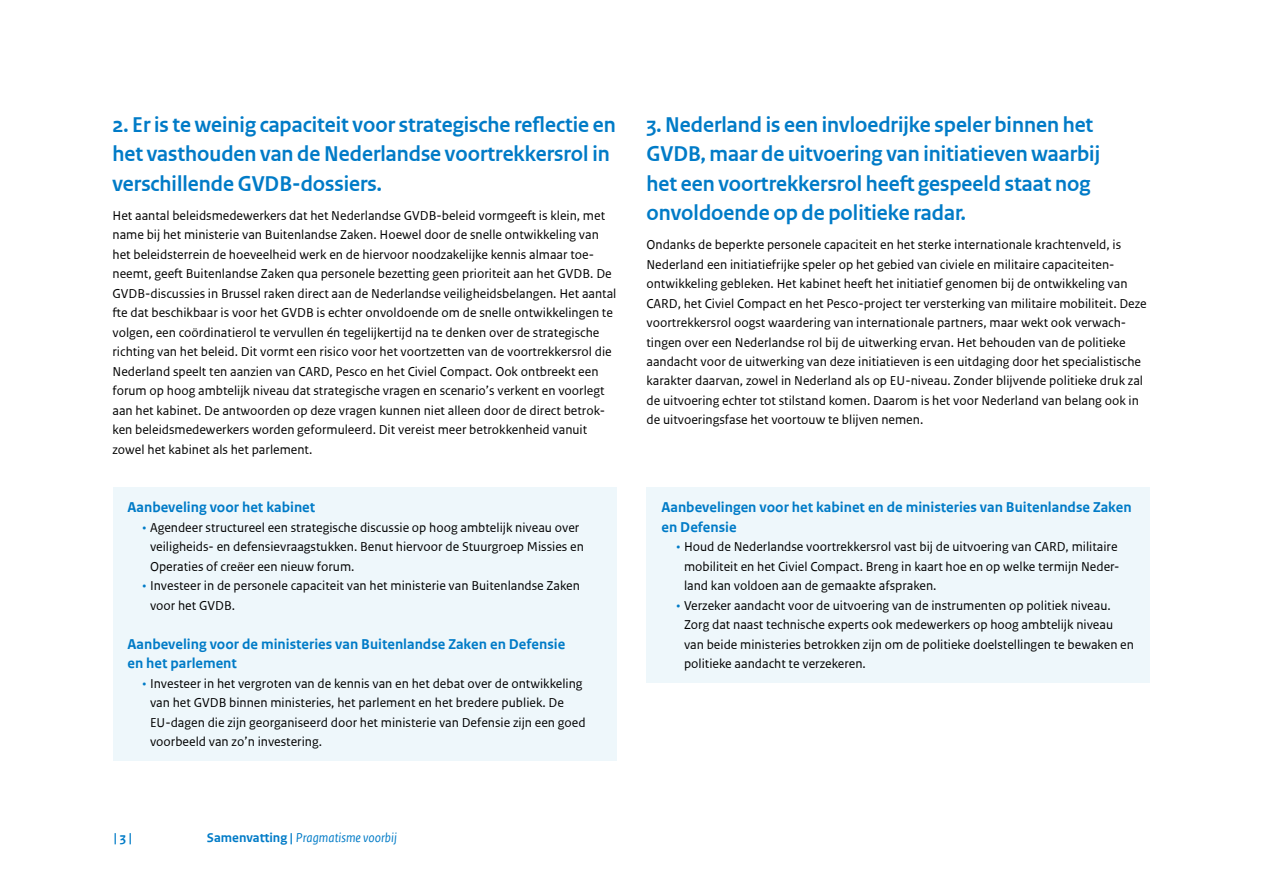
<style>
.page{position:relative;width:1263px;height:893px;background:#fff}
.page>*{position:absolute;margin:0;border:0;box-sizing:border-box;transform-origin:0 0}
.t1{font:700 22.5px/29.2px "Rijksoverheid Sans Heading TT";color:#007bc7}
.t2{font:700 15px/19.5px "Rijksoverheid Sans Text TT";color:#007bc7}
.t3{font:13.5px/19.5px "Rijksoverheid Sans Text TT";color:#000}
.t4{font:italic 13.5px "Rijksoverheid Sans Text TT";color:#007bc7}
.t5{font:700 13.5px "Rijksoverheid Sans Text TT";color:#007bc7}
.s1{color:#007bc7}
.s2{font-weight:700;font-style:normal}
</style>
<div class="page">
<div style="left:112px;top:488px;width:504px;height:273px;background:#eef7fb"></div>
<div style="left:646px;top:488px;width:504px;height:195px;background:#eef7fb"></div>
<h1 class="t1" style="left:112px;top:111px;width:505px">2. Er is te weinig capaciteit voor strategische reflectie en het vasthouden van de Nederlandse voortrekkersrol in verschillende GVDB-dossiers.</h1>
<p class="t3" style="left:112px;top:206px;width:505px">Het aantal beleidsmedewerkers dat het Nederlandse GVDB-beleid vormgeeft is klein, met name bij het ministerie van Buitenlandse Zaken. Hoewel door de snelle ontwikkeling van het beleidsterrein de hoeveelheid werk en de hiervoor noodzakelijke kennis almaar toe&shy;neemt, geeft Buitenlandse Zaken qua personele bezetting geen prioriteit aan het GVDB. De GVDB-discussies in Brussel raken direct aan de Nederlandse veiligheidsbelangen. Het aantal fte dat beschikbaar is voor het GVDB is echter onvoldoende om de snelle ontwikkelingen te volgen, een coördinatierol te vervullen én tegelijkertijd na te denken over de strategische richting van het beleid. Dit vormt een risico voor het voortzetten van de voortrekkersrol die Nederland speelt ten aanzien van CARD, Pesco en het Civiel Compact. Ook ontbreekt een forum op hoog ambtelijk niveau dat strategische vragen en scenario’s verkent en voorlegt aan het kabinet. De antwoorden op deze vragen kunnen niet alleen door de direct betrok&shy;ken beleidsmedewerkers worden geformuleerd. Dit vereist meer betrokkenheid vanuit zowel het kabinet als het parlement.</p>
<p class="t2" style="left:128px;top:498px;width:189px">Aanbeveling voor het kabinet</p>
<p class="t3" style="left:150px;top:518px;width:435px;text-indent:-8px"><span class="s1">•</span> Agendeer structureel een strategische discussie op hoog ambtelijk niveau over veiligheids- en defensievraagstukken. Benut hiervoor de Stuurgroep Missies en<br>Operaties of creëer een nieuw forum.</p>
<p class="t3" style="left:150px;top:576px;width:431px;text-indent:-8px"><span class="s1">•</span> Investeer in de personele capaciteit van het ministerie van Buitenlandse Zaken voor het GVDB.</p>
<p class="t2" style="left:128px;top:634px;width:439px">Aanbeveling voor de ministeries van Buitenlandse Zaken en Defensie en het parlement</p>
<p class="t3" style="left:150px;top:674px;width:437px;text-indent:-8px"><span class="s1">•</span> Investeer in het vergroten van de kennis van en het debat over de ontwikkeling van het GVDB binnen ministeries, het parlement en het bredere publiek. De EU-dagen die zijn georganiseerd door het ministerie van Defensie zijn een goed voorbeeld van zo’n investering.</p>
<h1 class="t1" style="left:646px;top:111px;width:455px">3. Nederland is een invloedrijke speler binnen het GVDB, maar de uitvoering van initiatieven waarbij het een voortrekkersrol heeft gespeeld staat nog onvoldoende op de politieke radar.</h1>
<p class="t3" style="left:646px;top:235px;width:502px">Ondanks de beperkte personele capaciteit en het sterke internationale krachtenveld, is Nederland een initiatiefrijke speler op het gebied van civiele en militaire capaciteiten&shy;ontwikkeling gebleken. Het kabinet heeft het initiatief genomen bij de ontwikkeling van CARD, het Civiel Compact en het Pesco-project ter versterking van militaire mobiliteit. Deze voortrekkersrol oogst waardering van internationale partners, maar wekt ook verwach&shy;tingen over een Nederlandse rol bij de uitwerking ervan. Het behouden van de politieke aandacht voor de uitwerking van deze initiatieven is een uitdaging door het specialistische karakter daarvan, zowel in Nederland als op EU-niveau. Zonder blijvende politieke druk zal de uitvoering echter tot stilstand komen. Daarom is het voor Nederland van belang ook in de uitvoeringsfase het voortouw te blijven nemen.</p>
<p class="t2" style="left:661px;top:498px;width:472px">Aanbevelingen voor het kabinet en de ministeries van Buitenlandse Zaken en Defensie</p>
<p class="t3" style="left:684px;top:537px;width:437px;text-indent:-8px"><span class="s1">•</span> Houd de Nederlandse voortrekkersrol vast bij de uitvoering van CARD, militaire mobiliteit en het Civiel Compact. Breng in kaart hoe en op welke termijn Neder&shy;land kan voldoen aan de gemaakte afspraken.</p>
<p class="t3" style="left:684px;top:596px;width:451px;text-indent:-8px"><span class="s1">•</span> Verzeker aandacht voor de uitvoering van de instrumenten op politiek niveau.<br>Zorg dat naast technische experts ook medewerkers op hoog ambtelijk niveau van beide ministeries betrokken zijn om de politieke doelstellingen te bewaken en politieke aandacht te verzekeren.</p>
<p class="t5" style="left:114px;top:830px;width:20px">| 3 |</p>
<p class="t4" style="left:207px;top:830px;width:191px"><span class="s2">Samenvatting |</span> Pragmatisme voorbij</p>
</div>
